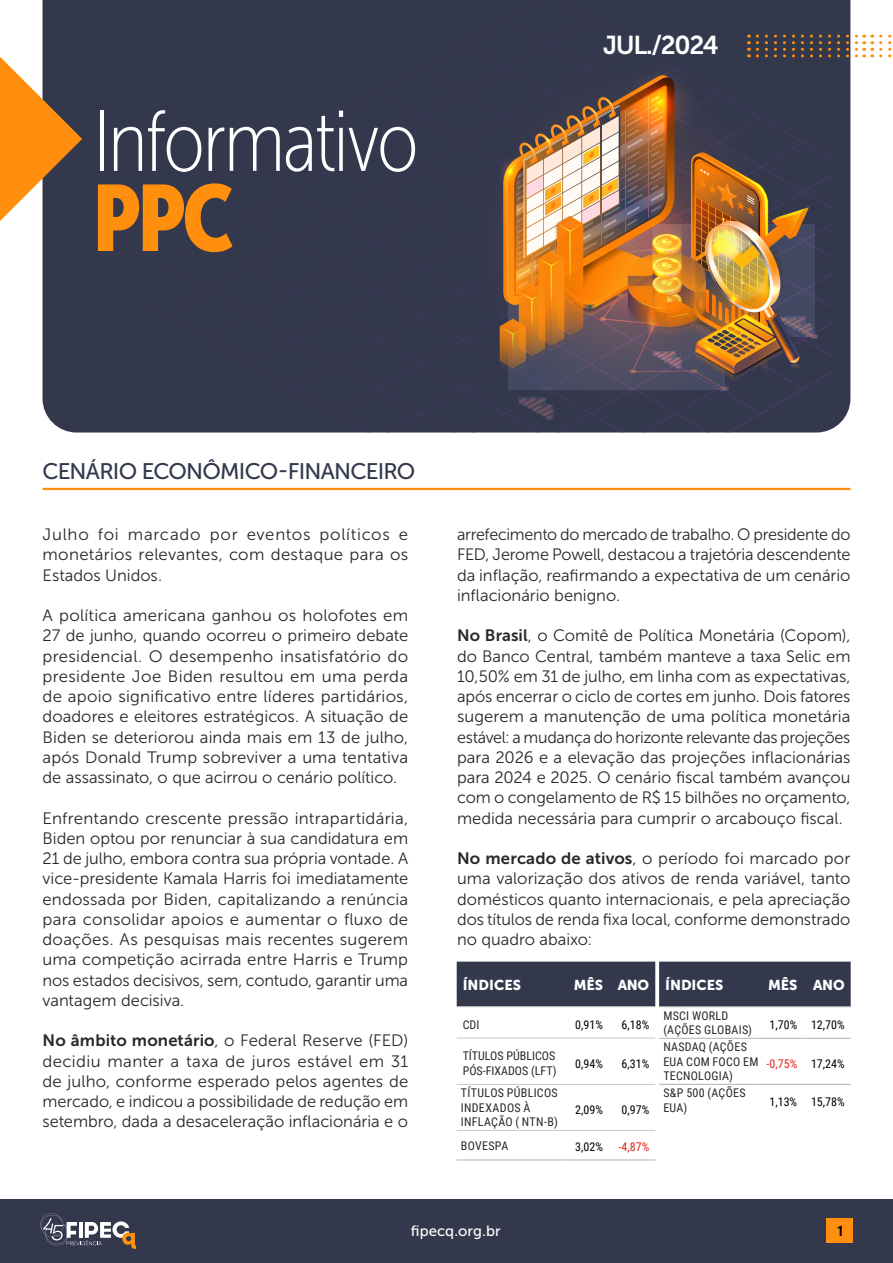
<style>
.page{position:relative;width:893px;height:1263px;background:#fff}
.page>*{position:absolute;margin:0;border:0;box-sizing:border-box;transform-origin:0 0}
.t1{font:93px "Museo Sans Cond 900";color:#ff8f0d}
.t2{font:86.1px "Museo Sans Cond 100";letter-spacing:-.03em;color:#fff}
.t3{font:25.8px "Museo Sans 700";letter-spacing:-.05em;color:#fff}
.t4{font:22.5px "Museo Sans 500";letter-spacing:-.035em;color:#33384d}
.t5{font:16.5px/20.2px "Museo Sans 300";color:#282827;text-align:justify}
.t6{font:15px "Museo Sans 500";letter-spacing:.005em;color:#fff}
.t7{font:700 14.55px "Roboto Condensed";color:#000}
.t8{font:14.25px "Museo Sans 900";color:#fff}
.t9{font:12px/14.4px "Roboto Condensed";letter-spacing:.02em;color:#282827}
.t10{font:12px "Roboto Condensed";color:#000}
.t11{font:12px/14.4px "Roboto Condensed";color:#282827}
.t12{font:12px "Roboto Condensed";color:#e42316}
.s1{font-family:"Museo Sans 700"}
.s2{color:#000}
</style>
<div class="page">
<div style="left:0;top:1199px;width:893px;height:64px;background:#33384d"></div>
<div style="left:826px;top:1219px;width:27px;height:24px;background:#ff8f0d"></div>
<svg style="left:40px;top:1213px;width:96px;height:36px"></svg>
<hr style="left:43px;top:488px;width:807px;height:2px;background:#ff8f0d">
<div style="left:43px;top:0;width:807px;height:432px;background:#33384d"></div>
<div style="left:79px;top:0;width:753px;height:432px;background:#33384d"></div>
<div style="left:473px;top:63px;width:309px;height:358px;background:#33384d"></div>
<img style="left:494px;top:35px;width:371px;height:384px">
<svg style="left:872px;top:35px;width:1px;height:22px"></svg>
<svg style="left:881px;top:35px;width:11px;height:22px"></svg>
<svg style="left:0;top:57px;width:82px;height:164px"></svg>
<hr style="left:457px;top:1159px;width:108px;height:1px;background:#b3b2b2">
<hr style="left:565px;top:1159px;width:44px;height:1px;background:#b3b2b2">
<hr style="left:609px;top:1159px;width:46px;height:1px;background:#b3b2b2">
<hr style="left:457px;top:1038px;width:108px;height:1px;background:#c6c6c6">
<hr style="left:565px;top:1038px;width:44px;height:1px;background:#c6c6c6">
<hr style="left:609px;top:1038px;width:46px;height:1px;background:#c6c6c6">
<hr style="left:457px;top:1084px;width:108px;height:1px;background:#c6c6c6">
<hr style="left:565px;top:1084px;width:44px;height:1px;background:#c6c6c6">
<hr style="left:609px;top:1084px;width:46px;height:1px;background:#c6c6c6">
<hr style="left:457px;top:1130px;width:108px;height:1px;background:#c6c6c6">
<hr style="left:565px;top:1130px;width:44px;height:1px;background:#c6c6c6">
<hr style="left:609px;top:1130px;width:46px;height:1px;background:#c6c6c6">
<div style="left:457px;top:962px;width:394px;height:45px;background:#33384d"></div>
<hr style="left:659px;top:1006px;width:100px;height:1px;background:#b3b2b2">
<hr style="left:759px;top:1006px;width:44px;height:1px;background:#b3b2b2">
<hr style="left:803px;top:1006px;width:48px;height:1px;background:#b3b2b2">
<hr style="left:659px;top:1038px;width:100px;height:1px;background:#b3b2b2">
<hr style="left:759px;top:1038px;width:44px;height:1px;background:#b3b2b2">
<hr style="left:803px;top:1038px;width:48px;height:1px;background:#b3b2b2">
<hr style="left:659px;top:1084px;width:100px;height:1px;background:#b3b2b2">
<hr style="left:759px;top:1084px;width:44px;height:1px;background:#b3b2b2">
<hr style="left:803px;top:1084px;width:48px;height:1px;background:#b3b2b2">
<h2 class="t2" style="left:93px;top:96px;width:327px">Informativo</h2>
<h1 class="t1" style="left:93px;top:166px;width:142px">PPC</h1>
<h3 class="t3" style="left:603px;top:31px;width:117px">JUL./2024</h3>
<h3 class="t4" style="left:43px;top:459px;width:374px">CENÁRIO ECONÔMICO-FINANCEIRO</h3>
<p class="t5" style="left:43px;top:524px;width:367px">Julho foi marcado por eventos políticos e monetários relevantes, com destaque para os Estados Unidos.</p>
<p class="t5" style="left:43px;top:605px;width:367px">A política americana ganhou os holofotes em 27 de junho, quando ocorreu o primeiro debate presidencial. O desempenho insatisfatório do presidente Joe Biden resultou em uma perda de apoio significativo entre líderes partidários, doadores e eleitores estratégicos. A situação de Biden se deteriorou ainda mais em 13 de julho, após Donald Trump sobreviver a uma tentativa de assassinato, o que acirrou o cenário político.</p>
<p class="t5" style="left:43px;top:808px;width:367px">Enfrentando crescente pressão intrapartidária, Biden optou por renunciar à sua candidatura em 21 de julho, embora contra sua própria vontade. A vice-presidente Kamala Harris foi imediatamente endossada por Biden, capitalizando a renúncia para consolidar apoios e aumentar o fluxo de doações. As pesquisas mais recentes sugerem uma competição acirrada entre Harris e Trump nos estados decisivos, sem, contudo, garantir uma vantagem decisiva.</p>
<p class="t5" style="left:43px;top:1031px;width:367px"><span class="s1">No âmbito monetário</span>, o Federal Reserve (FED) decidiu manter a taxa de juros estável em 31 de julho, conforme esperado pelos agentes de mercado, e indicou a possibilidade de redução em setembro, dada a desaceleração inflacionária e o</p>
<p class="t5" style="left:457px;top:524px;width:395px">arrefecimento do mercado de trabalho. O presidente do FED, Jerome Powell, destacou a trajetória descendente da inflação, reafirmando a expectativa de um cenário inflacionário benigno.</p>
<p class="t5" style="left:457px;top:626px;width:395px"><span class="s1">No Brasil</span>, o Comitê de Política Monetária (Copom), do Banco Central, também manteve a taxa Selic em 10,50% em 31 de julho, em linha com as expectativas, após encerrar o ciclo de cortes em junho. Dois fatores sugerem a manutenção de uma política monetária estável: a mudança do horizonte relevante das projeções para 2026 e a elevação das projeções inflacionárias para 2024 e 2025. O cenário fiscal também avançou com o congelamento de R$ 15 bilhões no orçamento, medida necessária para cumprir o arcabouço fiscal.</p>
<p class="t5" style="left:457px;top:848px;width:395px"><span class="s1">No mercado de ativos</span>, o período foi marcado por uma valorização dos ativos de renda variável, tanto domésticos quanto internacionais, e pela apreciação dos títulos de renda fixa local, conforme demonstrado no quadro abaixo:</p>
<p class="t8" style="left:463px;top:976px;width:60px">ÍNDICES</p>
<p class="t8" style="left:574px;top:976px;width:77px">MÊS ANO</p>
<p class="t9" style="left:463px;top:1017px;width:18px">CDI</p>
<p class="t10" style="left:575px;top:1016px;width:29px">0,91%</p>
<p class="t10" style="left:622px;top:1016px;width:29px">6,18%</p>
<p class="t11" style="left:463px;top:1048px;width:95px">TÍTULOS PÚBLICOS<br>PÓS-FIXADOS (LFT)</p>
<p class="t10" style="left:575px;top:1055px;width:29px">0,94%</p>
<p class="t10" style="left:622px;top:1055px;width:29px">6,31%</p>
<p class="t9" style="left:461px;top:1085px;width:98px">TÍTULOS PÚBLICOS<br>INDEXADOS À<br>INFLAÇÃO ( NTN-B)</p>
<p class="t10" style="left:575px;top:1101px;width:29px">2,09%</p>
<p class="t10" style="left:622px;top:1101px;width:29px">0,97%</p>
<p class="t9" style="left:461px;top:1137px;width:49px">BOVESPA</p>
<p class="t10" style="left:575px;top:1139px;width:29px">3,02%</p>
<p class="t12" style="left:619px;top:1139px;width:32px">-4,87%</p>
<p class="t8" style="left:665px;top:976px;width:60px">ÍNDICES</p>
<p class="t8" style="left:768px;top:976px;width:78px">MÊS ANO</p>
<p class="t9" style="left:663px;top:1008px;width:90px">MSCI WORLD (AÇÕES GLOBAIS)</p>
<p class="t10" style="left:769px;top:1016px;width:77px">1,70% 12,70%</p>
<p class="t9" style="left:663px;top:1039px;width:97px">NASDAQ (AÇÕES<br>EUA COM FOCO EM<br>TECNOLOGIA)</p>
<p class="t12" style="left:766px;top:1055px;width:80px">-0,75% <span class="s2">17,24%</span></p>
<p class="t9" style="left:663px;top:1085px;width:84px">S&amp;P 500 (AÇÕES<br>EUA)</p>
<p class="t10" style="left:769px;top:1094px;width:77px">1,13% 15,78%</p>
<p class="t6" style="left:411px;top:1223px;width:91px">fipecq.org.br</p>
<p class="t7" style="left:837px;top:1220px;width:9px">1</p>
</div>
